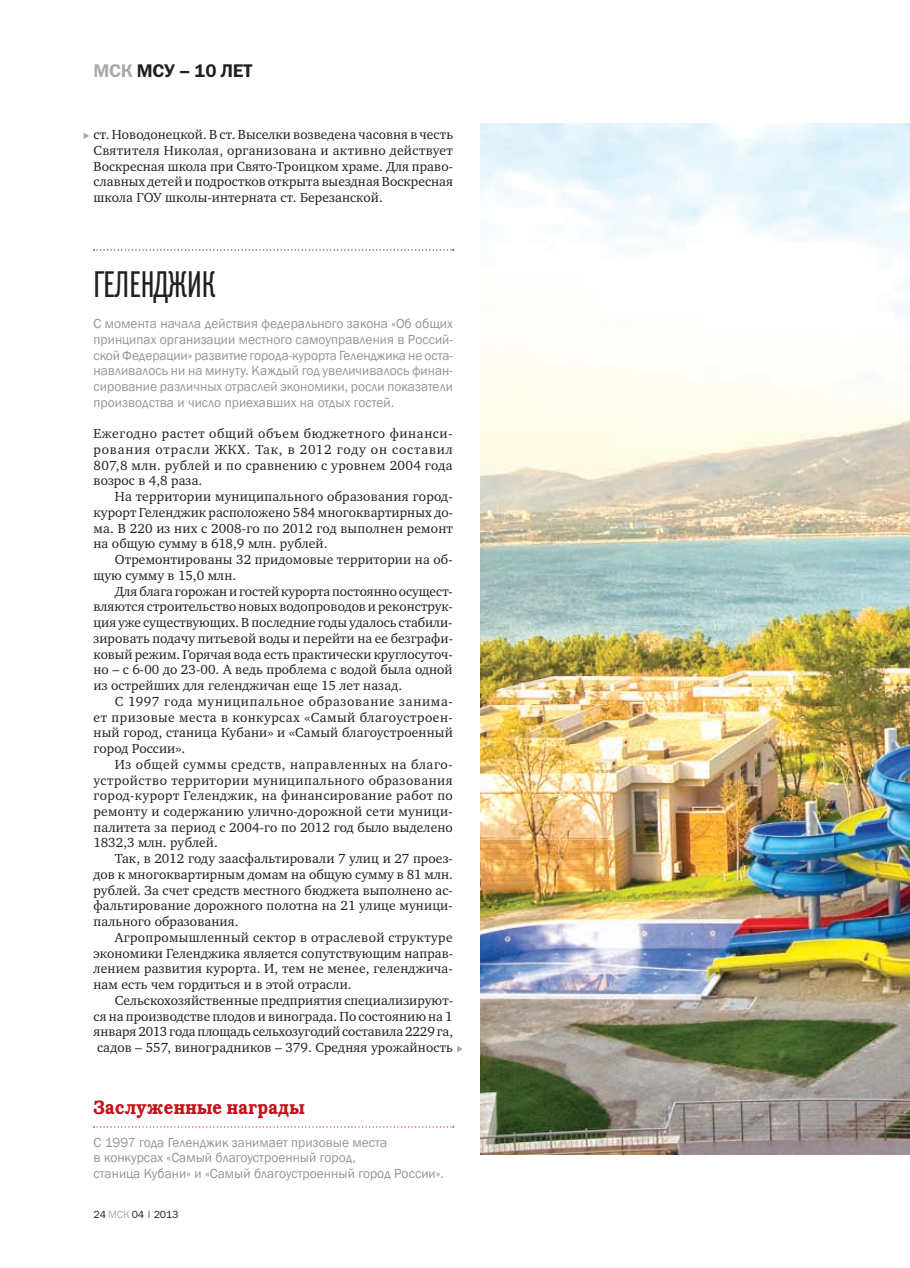
<style>
.page{position:relative;width:910px;height:1268px;background:#fff}
.page>*{position:absolute;margin:0;border:0;box-sizing:border-box;transform-origin:0 0}
.t1{font:37.5px "Franklin Gothic Book X Cmp C";color:#231f20}
.t2{font:600 19.5px "Bookman C";letter-spacing:.025em;color:#c4121a;scale:.85 1}
.t3{font:18.45px "Franklin Gothic Demi C";letter-spacing:-.015em;color:#231f20}
.t4{font:13.5px/15.8px "Charter ITCC";letter-spacing:.01em;color:#231f20;text-align:justify}
.t5{font:13.5px/15.8px "Franklin Gothic";color:#939598;text-align:justify}
.t6{font:10.5px "Franklin Gothic Book C";letter-spacing:-.015em;color:#231f20}
.s1{color:#a8a9ad}
</style>
<div class="page">
<img style="left:480px;top:123px;width:430px;height:1031px">
<svg style="left:94px;top:1126px;width:360px;height:1px"></svg>
<svg style="left:84px;top:133px;width:5px;height:6px"></svg>
<svg style="left:457px;top:1046px;width:6px;height:6px"></svg>
<svg style="left:94px;top:249px;width:360px;height:1px"></svg>
<h3 class="t3" style="left:94px;top:60px;width:160px"><span class="s1">мск</span> МСУ – 10 лет</h3>
<p class="t4" style="left:94px;top:127px;width:361px">ст. Новодонецкой. В ст. Выселки возведена часовня в честь Святителя Николая, организована и активно действует Воскресная школа при Свято-Троицком храме. Для право&shy;славных детей и подростков открыта выездная Воскресная школа ГОУ школы-интерната ст. Березанской.</p>
<h1 class="t1" style="left:94px;top:264px;width:121px">Геленджик</h1>
<p class="t5" style="left:94px;top:316px;width:361px">С момента начала действия федерального закона «Об общих принципах организации местного самоуправления в Россий&shy;ской Федерации» развитие города-курорта Геленджика не оста&shy;навливалось ни на минуту. Каждый год увеличивалось финан&shy;сирование различных отраслей экономики, росли показатели производства и число приехавших на отдых гостей.</p>
<p class="t4" style="left:94px;top:426px;width:361px">Ежегодно растет общий объем бюджетного финанси&shy;рования отрасли ЖКХ. Так, в 2012 году он составил 807,8 млн. рублей и по сравнению с уровнем 2004 года возрос в 4,8 раза.</p>
<p class="t4" style="left:94px;top:489px;width:361px;text-indent:21px">На территории муниципального образования город&shy;курорт Геленджик расположено 584 многоквартирных до&shy;ма. В 220 из них с 2008-го по 2012 год выполнен ремонт на общую сумму в 618,9 млн. рублей.</p>
<p class="t4" style="left:94px;top:551px;width:361px;text-indent:21px">Отремонтированы 32 придомовые территории на об&shy;щую сумму в 15,0 млн.</p>
<p class="t4" style="left:94px;top:583px;width:361px;text-indent:21px">Для блага горожан и гостей курорта постоянно осущест&shy;вляются строительство новых водопроводов и реконструк&shy;ция уже существующих. В последние годы удалось стабили&shy;зировать подачу питьевой воды и перейти на ее безграфи&shy;ковый режим. Горячая вода есть практически круглосуточ&shy;но – с 6-00 до 23-00. А ведь проблема с водой была одной из острейших для геленджичан еще 15 лет назад.</p>
<p class="t4" style="left:94px;top:693px;width:361px;text-indent:21px">С 1997 года муниципальное образование занима&shy;ет призовые места в конкурсах «Самый благоустроен&shy;ный город, станица Кубани» и «Самый благоустроенный город России».</p>
<p class="t4" style="left:94px;top:756px;width:361px;text-indent:21px">Из общей суммы средств, направленных на благо&shy;устройство территории муниципального образования город-курорт Геленджик, на финансирование работ по ремонту и содержанию улично-дорожной сети муници&shy;палитета за период с 2004-го по 2012 год было выделено 1832,3 млн. рублей.</p>
<p class="t4" style="left:94px;top:850px;width:361px;text-indent:21px">Так, в 2012 году заасфальтировали 7 улиц и 27 проез&shy;дов к многоквартирным домам на общую сумму в 81 млн. рублей. За счет средств местного бюджета выполнено ас&shy;фальтирование дорожного полотна на 21 улице муници&shy;пального образования.</p>
<p class="t4" style="left:94px;top:929px;width:361px;text-indent:21px">Агропромышленный сектор в отраслевой структуре экономики Геленджика является сопутствующим направ&shy;лением развития курорта. И, тем не менее, геленджича&shy;нам есть чем гордиться и в этой отрасли.</p>
<p class="t4" style="left:94px;top:992px;width:361px;text-indent:21px">Сельскохозяйственные предприятия специализируют&shy;ся на производстве плодов и винограда. По состоянию на 1 января 2013 года площадь сельхозугодий составила 2229 га, садов – 557, виноградников – 379. Средняя урожайность</p>
<h2 class="t2" style="left:94px;top:1095px;width:250px">Заслуженные награды</h2>
<p class="t5" style="left:94px;top:1134px;width:352px;text-align:left">С 1997 года Геленджик занимает призовые места<br>в конкурсах «Самый благоустроенный город,<br>станица Кубани» и «Самый благоустроенный город России».</p>
<p class="t6" style="left:94px;top:1208px;width:86px">24 <span class="s1">МСК</span> 04 | 2013</p>
</div>
